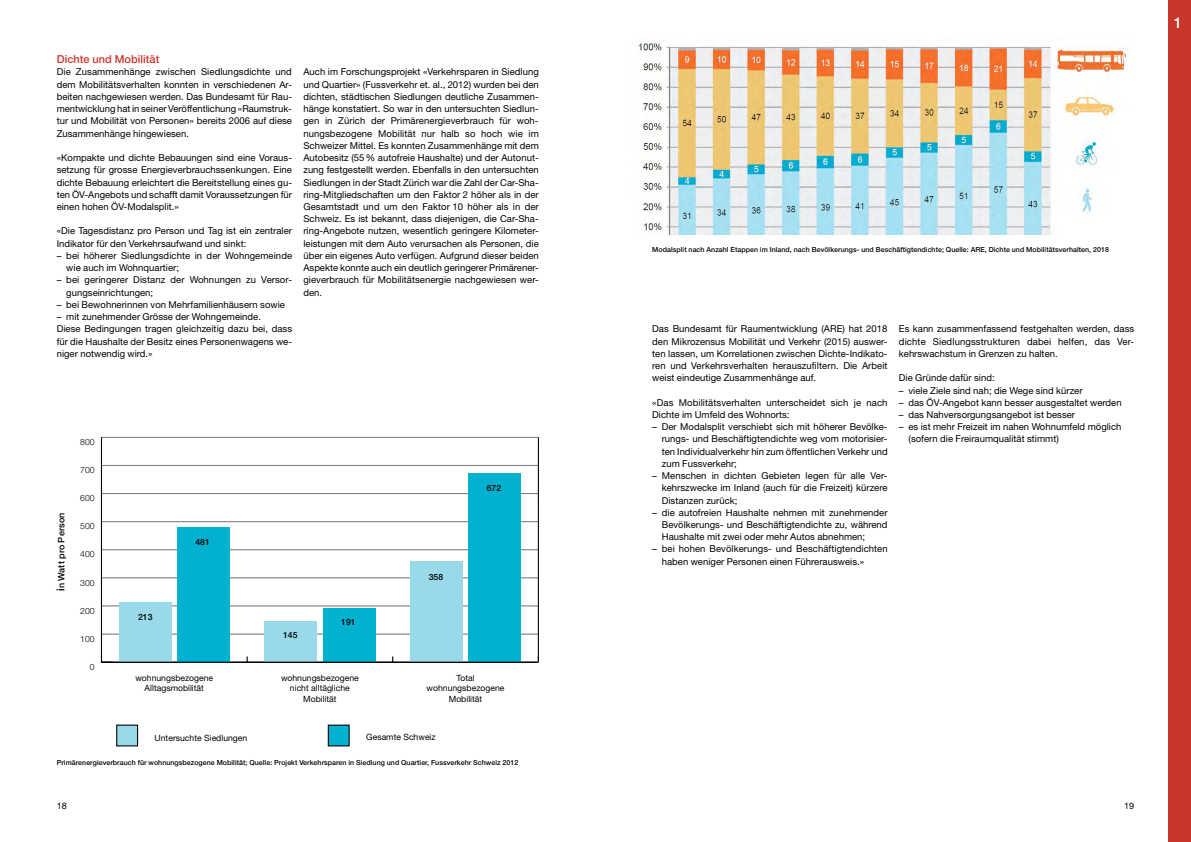
<style>
.page{position:relative;width:1191px;height:842px;background:#fff}
.page>*{position:absolute;margin:0;border:0;box-sizing:border-box;transform-origin:0 0}
.t1{font:500 15px "Helvetica Neue LT Std";color:#fff}
.t2{font:500 11px "Helvetica Neue LT Std";letter-spacing:.005em;color:#ca352c}
.t3{font:9.5px/12.2px "Helvetica Neue LT Std";letter-spacing:.005em;color:#000;text-align:justify}
.t4{font:500 9px "Helvetica Neue LT Std";letter-spacing:.01em;color:#000}
.t5{font:9px "Helvetica Neue LT Std";color:#000}
.t6{font:8.6px/10.3px "Helvetica Neue LT Std";color:#000;text-align:center}
.t7{font:300 8.6px "Helvetica Neue LT Std";color:#000}
.t8{font:500 8.6px "Helvetica Neue LT Std";color:#000}
.t9{font:500 7px "Helvetica Neue LT Std";letter-spacing:.01em;color:#000}
.s1{font-size:11px}
</style>
<div class="page">
<hr style="left:101px;top:662px;width:437px;height:1px;background:#000">
<svg style="left:246px;top:656px;width:2px;height:6px"></svg>
<hr style="left:101px;top:437px;width:1px;height:225px;background:#000">
<svg style="left:102px;top:656px;width:10px;height:6px"></svg>
<hr style="left:101px;top:633px;width:437px;height:2px;background:#000">
<hr style="left:101px;top:605px;width:437px;height:1px;background:#000">
<hr style="left:101px;top:577px;width:437px;height:1px;background:#000">
<hr style="left:101px;top:549px;width:437px;height:1px;background:#000">
<hr style="left:101px;top:521px;width:437px;height:1px;background:#000">
<hr style="left:101px;top:493px;width:437px;height:1px;background:#000">
<hr style="left:101px;top:465px;width:437px;height:1px;background:#000">
<hr style="left:101px;top:437px;width:437px;height:1px;background:#000">
<div style="left:177px;top:527px;width:53px;height:135px;background:#00b1d0"></div>
<div style="left:323px;top:608px;width:52px;height:54px;background:#00b1d0"></div>
<div style="left:468px;top:473px;width:53px;height:189px;background:#00b1d0"></div>
<div style="left:119px;top:602px;width:52px;height:60px;background:#9ad9ea"></div>
<div style="left:264px;top:621px;width:53px;height:41px;background:#9ad9ea"></div>
<div style="left:410px;top:562px;width:52px;height:100px;background:#9ad9ea"></div>
<hr style="left:538px;top:437px;width:1px;height:225px;background:#000">
<div style="left:117px;top:725px;width:21px;height:21px;background:#9ad9ea"></div>
<div style="left:116px;top:725px;width:22px;height:21px;border:1px solid #000"></div>
<div style="left:328px;top:725px;width:21px;height:21px;background:#00b1d0"></div>
<div style="left:1168px;top:0;width:23px;height:842px;background:#ca352c"></div>
<img style="left:637px;top:38px;width:491px;height:197px">
<p class="t2" style="left:57px;top:53px;width:104px">Dichte und Mobilität</p>
<p class="t3" style="left:57px;top:66px;width:237px">Die Zusammenhänge zwischen Siedlungsdichte und dem Mobilitätsverhalten konnten in verschiedenen Ar&shy;beiten nachgewiesen werden. Das Bundesamt für Rau&shy;mentwicklung hat in seiner Veröffentlichung «Raumstruk&shy;tur und Mobilität von Personen» bereits 2006 auf diese Zusammenhänge hingewiesen.</p>
<p class="t3" style="left:57px;top:151px;width:237px">«Kompakte und dichte Bebauungen sind eine Voraus&shy;setzung für grosse Energieverbrauchssenkungen. Eine dichte Bebauung erleichtert die Bereitstellung eines gu&shy;ten ÖV-Angebots und schafft damit Voraussetzungen für einen hohen ÖV-Modalsplit.»</p>
<p class="t3" style="left:57px;top:225px;width:237px">«Die Tagesdistanz pro Person und Tag ist ein zentraler<br>Indikator für den Verkehrsaufwand und sinkt:</p>
<p class="t3" style="left:66px;top:249px;width:227px;text-indent:-10px">– bei höherer Siedlungsdichte in der Wohngemeinde wie auch im Wohnquartier;</p>
<p class="t3" style="left:66px;top:274px;width:227px;text-indent:-10px">– bei geringerer Distanz der Wohnungen zu Versor&shy;gungseinrichtungen;</p>
<p class="t3" style="left:57px;top:298px;width:230px">– bei Bewohnerinnen von Mehrfamilienhäusern sowie</p>
<p class="t3" style="left:57px;top:310px;width:237px;text-align:left">– mit zunehmender Grösse der Wohngemeinde.<br>Diese Bedingungen tragen gleichzeitig dazu bei, dass für die Haushalte der Besitz eines Personenwagens we&shy;niger notwendig wird.»</p>
<p class="t3" style="left:303px;top:66px;width:237px">Auch im Forschungsprojekt «Verkehrsparen in Siedlung und Quartier» (Fussverkehr et. al., 2012) wurden bei den dichten, städtischen Siedlungen deutliche Zusammen&shy;hänge konstatiert. So war in den untersuchten Siedlun&shy;gen in Zürich der Primärenergieverbrauch für woh&shy;nungsbezogene Mobilität nur halb so hoch wie im Schweizer Mittel. Es konnten Zusammenhänge mit dem Autobesitz (55% autofreie Haushalte) und der Autonut&shy;zung festgestellt werden. Ebenfalls in den untersuchten Siedlungen in der Stadt Zürich war die Zahl der Car-Sha&shy;ring-Mitgliedschaften um den Faktor 2 höher als in der Gesamtstadt und um den Faktor 10 höher als in der Schweiz. Es ist bekannt, dass diejenigen, die Car-Sha&shy;ring-Angebote nutzen, wesentlich geringere Kilometer&shy;leistungen mit dem Auto verursachen als Personen, die über ein eigenes Auto verfügen. Aufgrund dieser beiden Aspekte konnte auch ein deutlich geringerer Primärener&shy;gieverbrauch für Mobilitätsenergie nachgewiesen wer&shy;den.</p>
<p class="t4" style="left:56px;top:591px;width:80px;rotate:-90deg"><span class="s1">i</span>n Watt pro Person</p>
<p class="t7" style="left:80px;top:437px;width:16px">800</p>
<p class="t7" style="left:80px;top:465px;width:16px">700</p>
<p class="t7" style="left:80px;top:493px;width:16px">600</p>
<p class="t7" style="left:80px;top:521px;width:16px">500</p>
<p class="t7" style="left:80px;top:549px;width:16px">400</p>
<p class="t7" style="left:80px;top:577px;width:16px">300</p>
<p class="t7" style="left:80px;top:605px;width:16px">200</p>
<p class="t8" style="left:138px;top:612px;width:16px">213</p>
<p class="t8" style="left:195px;top:537px;width:16px">481</p>
<p class="t8" style="left:341px;top:617px;width:16px">191</p>
<p class="t8" style="left:429px;top:572px;width:16px">358</p>
<p class="t8" style="left:487px;top:483px;width:16px">672</p>
<p class="t7" style="left:80px;top:633px;width:16px">100</p>
<p class="t7" style="left:90px;top:661px;width:6px">0</p>
<p class="t6" style="left:135px;top:673px;width:79px">wohnungsbezogene<br>Alltagsmobilität</p>
<p class="t8" style="left:283px;top:629px;width:16px">145</p>
<p class="t6" style="left:281px;top:673px;width:79px">wohnungsbezogene nicht alltägliche<br>Mobilität</p>
<p class="t6" style="left:426px;top:673px;width:79px">Total wohnungsbezogene<br>Mobilität</p>
<p class="t6" style="left:155px;top:732px;width:94px">Untersuchte Siedlungen</p>
<p class="t6" style="left:366px;top:732px;width:71px">Gesamte Schweiz</p>
<p class="t9" style="left:57px;top:759px;width:463px">Primärenergieverbrauch für wohnungsbezogene Mobilität; Quelle: Projekt Verkehrsparen in Siedlung und Quartier, Fussverkehr Schweiz 2012</p>
<p class="t9" style="left:652px;top:245px;width:458px">Modalsplit nach Anzahl Etappen im Inland, nach Bevölkerungs- und Beschäftigtendichte; Quelle: ARE, Dichte und Mobilitätsverhalten, 2018</p>
<p class="t3" style="left:652px;top:323px;width:237px">Das Bundesamt für Raumentwicklung (ARE) hat 2018 den Mikrozensus Mobilität und Verkehr (2015) auswer&shy;ten lassen, um Korrelationen zwischen Dichte-Indikato&shy;ren und Verkehrsverhalten herauszufiltern. Die Arbeit weist eindeutige Zusammenhänge auf.</p>
<p class="t3" style="left:652px;top:396px;width:237px">«Das Mobilitätsverhalten unterscheidet sich je nach<br>Dichte im Umfeld des Wohnorts:</p>
<p class="t3" style="left:662px;top:421px;width:227px;text-indent:-10px">– Der Modalsplit verschiebt sich mit höherer Bevölke&shy;rungs- und Beschäftigtendichte weg vom motorisier&shy;ten Individualverkehr hin zum öffentlichen Verkehr und zum Fussverkehr;</p>
<p class="t3" style="left:662px;top:469px;width:227px;text-indent:-10px">– Menschen in dichten Gebieten legen für alle Ver&shy;kehrszwecke im Inland (auch für die Freizeit) kürzere Distanzen zurück;</p>
<p class="t3" style="left:662px;top:506px;width:227px;text-indent:-10px">– die autofreien Haushalte nehmen mit zunehmender Bevölkerungs- und Beschäftigtendichte zu, während Haushalte mit zwei oder mehr Autos abnehmen;</p>
<p class="t3" style="left:662px;top:543px;width:227px;text-indent:-10px">– bei hohen Bevölkerungs- und Beschäftigtendichten haben weniger Personen einen Führerausweis.»</p>
<p class="t3" style="left:899px;top:323px;width:237px">Es kann zusammenfassend festgehalten werden, dass dichte Siedlungsstrukturen dabei helfen, das Ver&shy;kehrswachstum in Grenzen zu halten.</p>
<p class="t3" style="left:899px;top:372px;width:97px">Die Gründe dafür sind:</p>
<p class="t3" style="left:899px;top:384px;width:185px">– viele Ziele sind nah; die Wege sind kürzer</p>
<p class="t3" style="left:899px;top:396px;width:224px">– das ÖV-Angebot kann besser ausgestaltet werden</p>
<p class="t3" style="left:899px;top:408px;width:178px">– das Nahversorgungsangebot ist besser</p>
<p class="t3" style="left:908px;top:421px;width:214px;text-indent:-10px">– es ist mehr Freizeit im nahen Wohnumfeld möglich (sofern die Freiraumqualität stimmt)</p>
<p class="t5" style="left:57px;top:801px;width:12px">18</p>
<p class="t5" style="left:1124px;top:801px;width:12px">19</p>
<h1 class="t1" style="left:1174px;top:13px;width:10px">1</h1>
</div>
